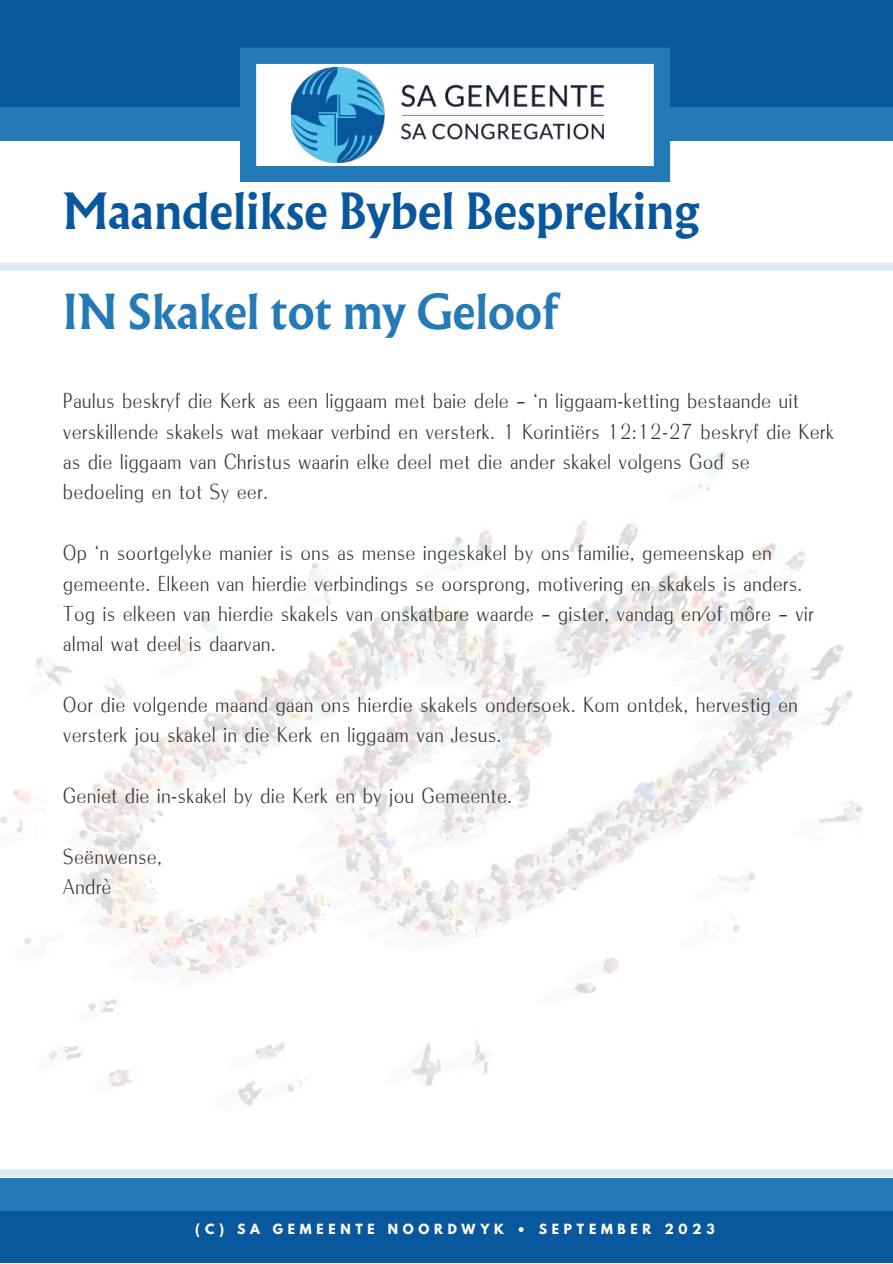
<style>
.page{position:relative;width:893px;height:1264px;background:#fff}
.page>*{position:absolute;margin:0;border:0;box-sizing:border-box;transform-origin:0 0}
.t1{font:700 45px "Albertus Nova";color:#09589e}
.t2{font:700 43.5px "Albertus Nova";color:#247ab6}
.t3{font:500 22.5px/30.3px "Radiant URW";letter-spacing:.04em;color:#36332c}
.t4{font:700 12.45px "League Spartan";letter-spacing:.38em;color:#fffef5}
</style>
<div class="page">
<div style="left:0;top:0;width:892px;height:1262px;background:#09589e"></div>
<div style="left:0;top:120px;width:892px;height:1077px;background:#fff"></div>
<div style="left:0;top:1177px;width:892px;height:33px;background:#247ab6"></div>
<div style="left:0;top:107px;width:892px;height:33px;background:#247ab6"></div>
<svg style="left:240px;top:48px;width:430px;height:134px;fill:#247ab6"></svg>
<img style="left:291px;top:68px;width:312px;height:94px">
<div style="left:0;top:263px;width:892px;height:7px;background:#e0ecf4"></div>
<div style="left:0;top:1169px;width:892px;height:7px;background:#e0ecf4"></div>
<img style="left:0;top:451px;width:863px;height:655px">
<h1 class="t1" style="left:63px;top:179px;width:638px">Maandelikse Bybel Bespreking</h1>
<h2 class="t2" style="left:63px;top:281px;width:496px">IN Skakel tot my Geloof</h2>
<p class="t3" style="left:63px;top:387px;width:772px">Paulus beskryf die Kerk as een liggaam met baie dele – ‘n liggaam-ketting bestaande uit verskillende skakels wat mekaar verbind en versterk. 1 Korintiërs 12:12-27 beskryf die Kerk as die liggaam van Christus waarin elke deel met die ander skakel volgens God se bedoeling en tot Sy eer.</p>
<p class="t3" style="left:63px;top:539px;width:751px">Op ‘n soortgelyke manier is ons as mense ingeskakel by ons familie, gemeenskap en gemeente. Elkeen van hierdie verbindings se oorsprong, motivering en skakels is anders.<br>Tog is elkeen van hierdie skakels van onskatbare waarde – gister, vandag en/of môre – vir almal wat deel is daarvan.</p>
<p class="t3" style="left:63px;top:691px;width:736px">Oor die volgende maand gaan ons hierdie skakels ondersoek. Kom ontdek, hervestig en versterk jou skakel in die Kerk en liggaam van Jesus.</p>
<p class="t3" style="left:63px;top:782px;width:450px">Geniet die in-skakel by die Kerk en by jou Gemeente.</p>
<p class="t3" style="left:63px;top:843px;width:100px">Seënwense,<br>Andrè</p>
<p class="t4" style="left:195px;top:1222px;width:521px">(C) SA GEMEENTE NOORDWYK • SEPTEMBER 2023</p>
</div>
